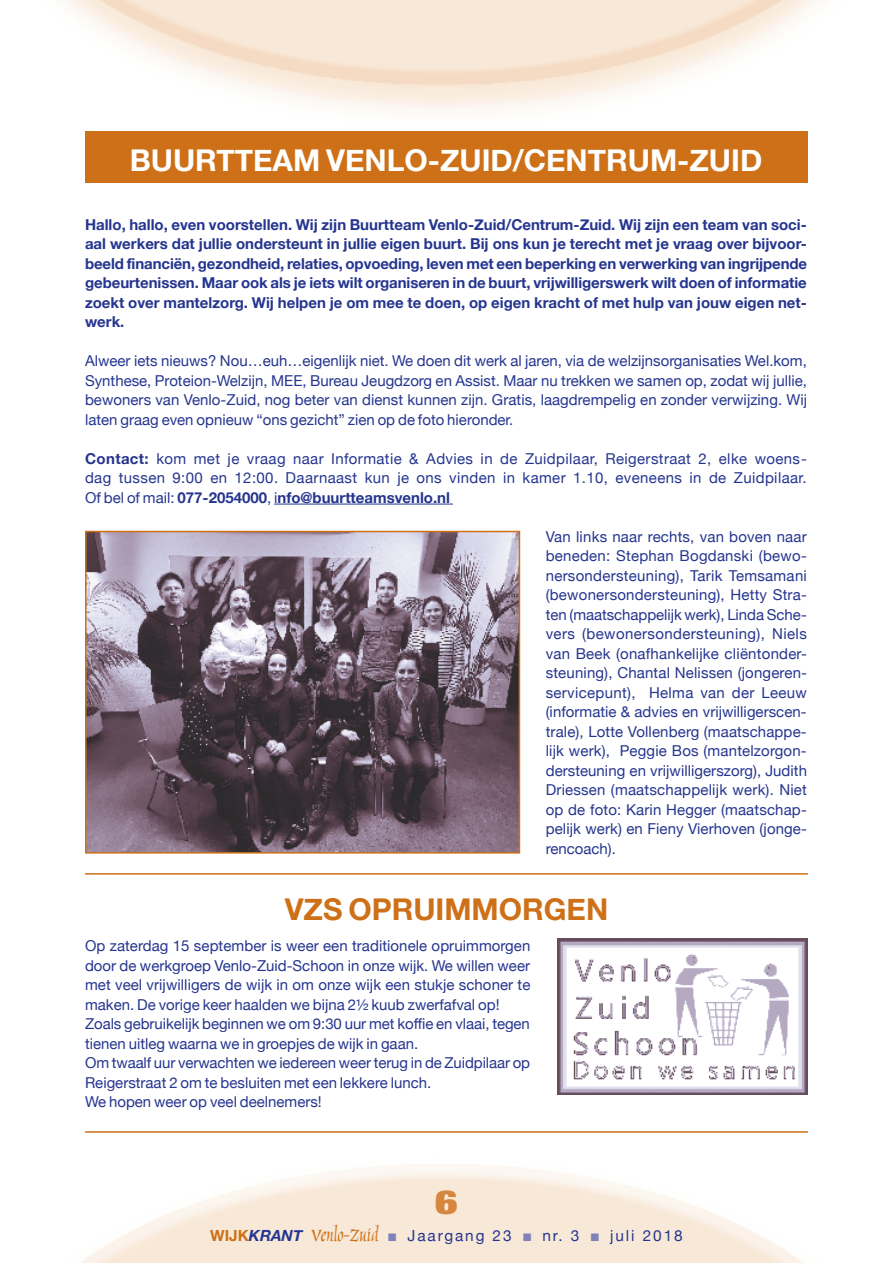
<style>
.page{position:relative;width:893px;height:1263px;background:#fff}
.page>*{position:absolute;margin:0;border:0;box-sizing:border-box;transform-origin:0 0}
.t1{font:800 36px "Imago";color:#d7863f}
.t2{font:700 30px "Helvetica Neue";color:#fff}
.t3{font:700 30px "Helvetica Neue";color:#ce7018}
.t4{font:24.3px "Marigold";color:#ce7018}
.t5{font:15.3px "Helvetica Neue";letter-spacing:.125em;color:#25358f}
.t6{font:15px/19.5px "Helvetica Neue";color:#25358f;text-align:justify}
.t7{font:700 15px/19.5px "Helvetica Neue";color:#25358f;text-align:justify}
.s1{font-weight:700}
.s2{font-family:"Helvetica Neue";font-weight:700;font-size:15.3px}
.s3{font-family:"Helvetica Neue";font-weight:700;font-style:italic;font-size:15.3px;color:#25358f}
.s4{color:#8282bb}
</style>
<div class="page">
<div style="left:85px;top:132px;width:723px;height:51px;background:#ce7018"></div>
<hr style="left:274px;top:504px;width:179px;height:1px;background:#25358f">
<img style="left:88px;top:534px;width:429px;height:317px">
<div style="left:85px;top:531px;width:435px;height:323px;border:2px solid #ce7018"></div>
<hr style="left:85px;top:1131px;width:723px;height:2px;background:#ce7018">
<hr style="left:85px;top:873px;width:723px;height:2px;background:#ce7018">
<img style="left:558px;top:938px;width:249px;height:156px">
<h2 class="t2" style="left:130px;top:142px;width:44px">Buur</h2>
<h2 class="t2" style="left:216px;top:142px;width:59px">tteam</h2>
<h2 class="t2" style="left:326px;top:142px;width:304px">Ven lo-Zuid/Centrum</h2>
<h2 class="t2" style="left:677px;top:142px;width:50px">-Zuid</h2>
<p class="t7" style="left:85px;top:214px;width:724px">Hallo, hallo, even voorstellen. Wij zijn Buurtteam Venlo-Zuid/Centrum-Zuid. Wij zijn een team van soci&shy;aal werkers dat jullie ondersteunt in jullie eigen buurt. Bij ons kun je terecht met je vraag over bijvoor&shy;beeld financiën, gezondheid, relaties, opvoeding, leven met een beperking en verwerking van ingrijpende gebeurtenissen. Maar ook als je iets wilt organiseren in de buurt, vrijwilligerswerk wilt doen of informatie zoekt over mantelzorg. Wij helpen je om mee te doen, op eigen kracht of met hulp van jouw eigen net&shy;werk.</p>
<p class="t6" style="left:85px;top:351px;width:723px">Alweer iets nieuws? Nou…euh…eigenlijk niet. We doen dit werk al jaren, via de welzijnsorganisaties Wel.kom, Synthese, Proteion-Welzijn, MEE, Bureau Jeugdzorg en Assist. Maar nu trekken we samen op, zodat wij jullie, bewoners van Venlo-Zuid, nog beter van dienst kunnen zijn. Gratis, laagdrempelig en zonder verwijzing. Wij laten graag even opnieuw “ons gezicht” zien op de foto hieronder.</p>
<p class="t6" style="left:85px;top:448px;width:723px"><span class="s1">Contact:</span> kom met je vraag naar Informatie &amp; Advies in de Zuidpilaar, Reigerstraat 2, elke woens&shy;dag tussen 9:00 en 12:00. Daarnaast kun je ons vinden in kamer 1.10, eveneens in de Zuidpilaar.<br>Of bel of mail: <span class="s1">077-2054000</span>, i<span class="s1">nfo@buurtteamsvenlo.nl</span></p>
<p class="t6" style="left:546px;top:526px;width:263px">Van links naar rechts, van boven naar beneden: Stephan Bogdanski (bewo&shy;nersondersteuning), Tarik Temsamani (bewonersondersteuning), Hetty Stra&shy;ten (maatschappelijk werk), Linda Sche&shy;vers (bewonersondersteuning), Niels van Beek (onafhankelijke cliëntonder&shy;steuning), Chantal Nelissen (jongeren&shy;servicepunt), Helma van der Leeuw (informatie &amp; advies en vrijwilligerscen&shy;trale), Lotte Vollenberg (maatschappe&shy;lijk werk), Peggie Bos (mantelzorgon&shy;dersteuning en vrijwilligerszorg), Judith Driessen (maatschappelijk werk). Niet op de foto: Karin Hegger (maatschap&shy;pelijk werk) en Fieny Vierhoven (jonge&shy;rencoach).</p>
<h2 class="t3" style="left:285px;top:891px;width:87px">VZS opruimmorgen</h2>
<p class="t6" style="left:85px;top:936px;width:447px;text-align:left">Op zaterdag 15 september is weer een traditionele opruimmorgen door de werkgroep Venlo-Zuid-Schoon in onze wijk. We willen weer met veel vrijwilligers de wijk in om onze wijk een stukje schoner te maken. De vorige keer haalden we bijna 2½ kuub zwerfafval op!<br>Zoals gebruikelijk beginnen we om 9:30 uur met koffie en vlaai, tegen tienen uitleg waarna we in groepjes de wijk in gaan.<br>Om twaalf uur verwachten we iedereen weer terug in de Zuidpilaar op Reigerstraat 2 om te besluiten met een lekkere lunch.<br>We hopen weer op veel deelnemers!</p>
<h1 class="t1" style="left:435px;top:1180px;width:25px">6</h1>
<h3 class="t4" style="left:210px;top:1220px;width:170px"><span class="s2">WIJK</span><span class="s3">KRANT</span> Venlo-Zuid</h3>
<p class="t5" style="left:388px;top:1226px;width:296px"><span class="s4">■</span> Jaargang 23 <span class="s4">■</span> nr. 3 <span class="s4">■</span> juli 2018</p>
</div>
